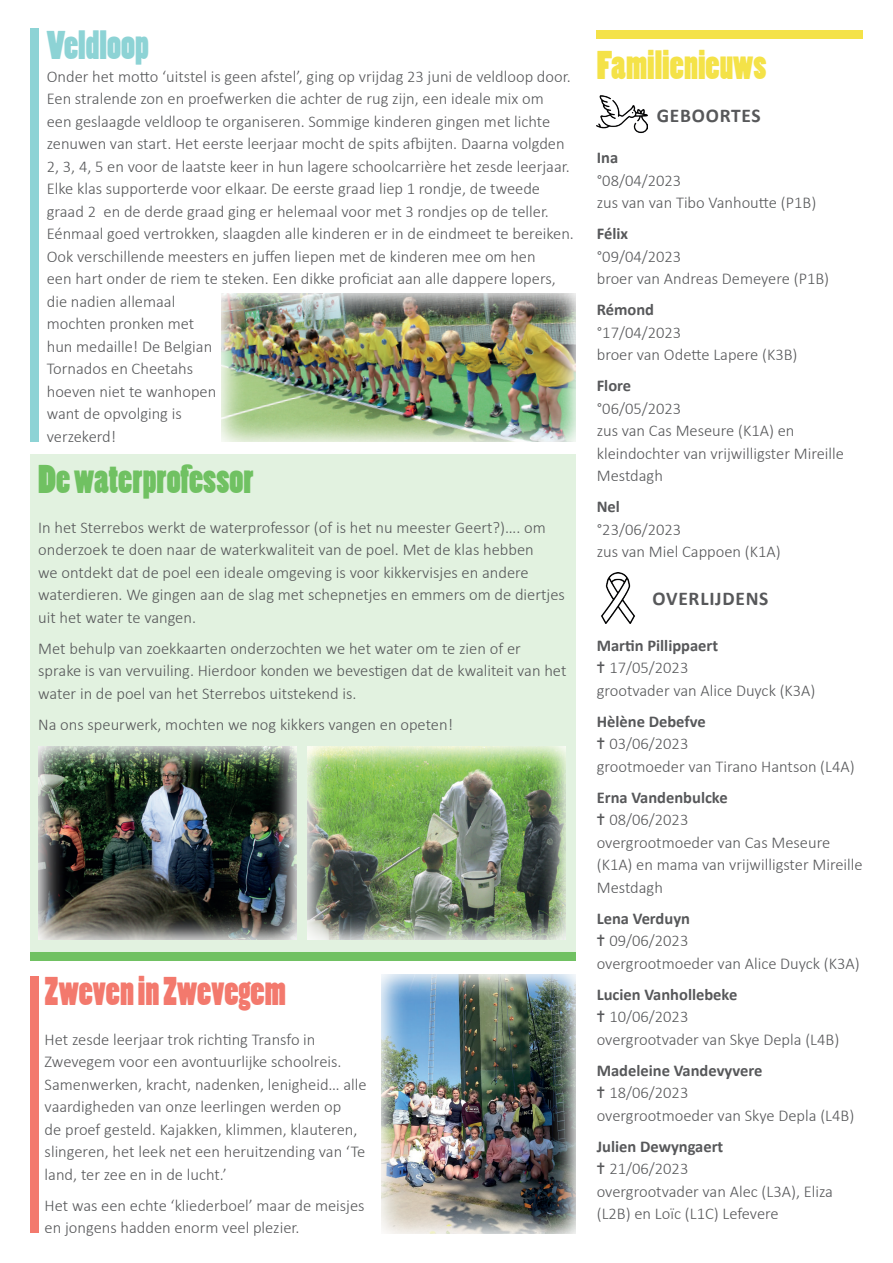
<style>
.page{position:relative;width:893px;height:1263px;background:#fff}
.page>*{position:absolute;margin:0;border:0;box-sizing:border-box;transform-origin:0 0}
.t1{font:37.5px "Poplar Std";color:#70c162}
.t2{font:37.5px "Poplar Std";color:#f3796d}
.t3{font:37.5px "Poplar Std";color:#f4e248}
.t4{font:37.5px "Poplar Std";color:#8dd3d5}
.t5{font:700 19.5px "Calibri";letter-spacing:.035em;color:#57585a}
.t6{font:300 16.5px/22.5px "Calibri";color:#57585a}
.t7{font:700 16.5px "Calibri";color:#57585a}
.s1{font-weight:700}
</style>
<div class="page">
<div style="left:597px;top:30px;width:266px;height:8px;background:#f4e248"></div>
<div style="left:30px;top:29px;width:8px;height:413px;background:#8dd3d5"></div>
<div style="left:30px;top:454px;width:545px;height:498px;background:#e2f2e0"></div>
<div style="left:30px;top:952px;width:545px;height:9px;background:#70c162"></div>
<img style="left:597px;top:95px;width:51px;height:39px">
<img style="left:601px;top:573px;width:34px;height:51px">
<img style="left:221px;top:293px;width:355px;height:149px">
<img style="left:38px;top:746px;width:259px;height:194px">
<img style="left:307px;top:746px;width:259px;height:194px">
<img style="left:381px;top:974px;width:195px;height:260px">
<div style="left:30px;top:976px;width:8px;height:257px;background:#f3796d"></div>
<h1 class="t4" style="left:47px;top:24px;width:103px">Veldloop</h1>
<p class="t6" style="left:47px;top:65px;width:529px">Onder het motto ‘uitstel is geen afstel’, ging op vrijdag 23 juni de veldloop door.<br>Een stralende zon en proefwerken die achter de rug zijn, een ideale mix om<br>een geslaagde veldloop te organiseren. Sommige kinderen gingen met lichte zenuwen van start. Het eerste leerjaar mocht de spits afbijten. Daarna volgden 2, 3, 4, 5 en voor de laatste keer in hun lagere schoolcarrière het zesde leerjaar.<br>Elke klas supporterde voor elkaar. De eerste graad liep 1 rondje, de tweede graad 2 en de derde graad ging er helemaal voor met 3 rondjes op de teller.<br>Eénmaal goed vertrokken, slaagden alle kinderen er in de eindmeet te bereiken.<br>Ook verschillende meesters en juffen liepen met de kinderen mee om hen<br>een hart onder de riem te steken. Een dikke proficiat aan alle dappere lopers, die nadien allemaal<br>mochten pronken met<br>hun medaille! De Belgian<br>Tornados en Cheetahs<br>hoeven niet te wanhopen<br>want de opvolging is<br>verzekerd!</p>
<h1 class="t1" style="left:38px;top:459px;width:217px">De waterprofessor</h1>
<p class="t6" style="left:38px;top:516px;width:528px">In het Sterrebos werkt de waterprofessor (of is het nu meester Geert?)…. om onderzoek te doen naar de waterkwaliteit van de poel. Met de klas hebben<br>we ontdekt dat de poel een ideale omgeving is voor kikkervisjes en andere waterdieren. We gingen aan de slag met schepnetjes en emmers om de diertjes uit het water te vangen.</p>
<p class="t6" style="left:38px;top:637px;width:530px">Met behulp van zoekkaarten onderzochten we het water om te zien of er sprake is van vervuiling. Hierdoor konden we bevestigen dat de kwaliteit van het water in de poel van het Sterrebos uitstekend is.</p>
<p class="t6" style="left:38px;top:713px;width:416px">Na ons speurwerk, mochten we nog kikkers vangen en opeten!</p>
<h1 class="t2" style="left:45px;top:970px;width:243px">Zweven in Zwevegem</h1>
<p class="t6" style="left:45px;top:1028px;width:324px">Het zesde leerjaar trok richting Transfo in Zwevegem voor een avontuurlijke schoolreis.<br>Samenwerken, kracht, nadenken, lenigheid… alle vaardigheden van onze leerlingen werden op<br>de proef gesteld. Kajakken, klimmen, klauteren, slingeren, het leek net een heruitzending van ‘Te land, ter zee en in de lucht.’</p>
<p class="t6" style="left:45px;top:1194px;width:321px">Het was een echte ‘kliederboel’ maar de meisjes en jongens hadden enorm veel plezier.</p>
<h1 class="t3" style="left:597px;top:44px;width:171px">Familienieuws</h1>
<p class="t5" style="left:657px;top:102px;width:105px">GEBOORTES</p>
<p class="t7" style="left:597px;top:146px;width:23px">Ina</p>
<p class="t6" style="left:597px;top:169px;width:221px">°08/04/2023<br>zus van van Tibo Vanhoutte (P1B)</p>
<p class="t7" style="left:597px;top:222px;width:33px">Félix</p>
<p class="t6" style="left:597px;top:245px;width:234px">°09/04/2023<br>broer van Andreas Demeyere (P1B)</p>
<p class="t7" style="left:597px;top:298px;width:59px">Rémond</p>
<p class="t6" style="left:597px;top:321px;width:202px">°17/04/2023<br>broer van Odette Lapere (K3B)</p>
<p class="t7" style="left:597px;top:374px;width:36px">Flore</p>
<p class="t6" style="left:597px;top:397px;width:249px">°06/05/2023<br>zus van Cas Meseure (K1A) en kleindochter van vrijwilligster Mireille<br>Mestdagh</p>
<p class="t7" style="left:597px;top:495px;width:25px">Nel</p>
<p class="t6" style="left:597px;top:518px;width:185px">°23/06/2023<br>zus van Miel Cappoen (K1A)</p>
<p class="t5" style="left:653px;top:585px;width:117px">OVERLIJDENS</p>
<p class="t6" style="left:597px;top:634px;width:220px"><span class="s1">Martin Pillippaert<br></span>✝ 17/05/2023<br>grootvader van Alice Duyck (K3A)</p>
<p class="t6" style="left:597px;top:710px;width:259px"><span class="s1">Hèlène Debefve<br></span>✝ 03/06/2023<br>grootmoeder van Tirano Hantson (L4A)</p>
<p class="t6" style="left:597px;top:786px;width:267px"><span class="s1">Erna Vandenbulcke<br></span>✝ 08/06/2023<br>overgrootmoeder van Cas Meseure (K1A) en mama van vrijwilligster Mireille<br>Mestdagh</p>
<p class="t6" style="left:597px;top:907px;width:264px"><span class="s1">Lena Verduyn<br></span>✝ 09/06/2023<br>overgrootmoeder van Alice Duyck (K3A)</p>
<p class="t6" style="left:597px;top:983px;width:244px"><span class="s1">Lucien Vanhollebeke<br></span>✝ 10/06/2023<br>overgrootvader van Skye Depla (L4B)</p>
<p class="t6" style="left:597px;top:1059px;width:259px"><span class="s1">Madeleine Vandevyvere<br></span>✝ 18/06/2023<br>overgrootmoeder van Skye Depla (L4B)</p>
<p class="t6" style="left:597px;top:1135px;width:238px"><span class="s1">Julien Dewyngaert<br></span>✝ 21/06/2023<br>overgrootvader van Alec (L3A), Eliza (L2B) en Loïc (L1C) Lefevere</p>
</div>
